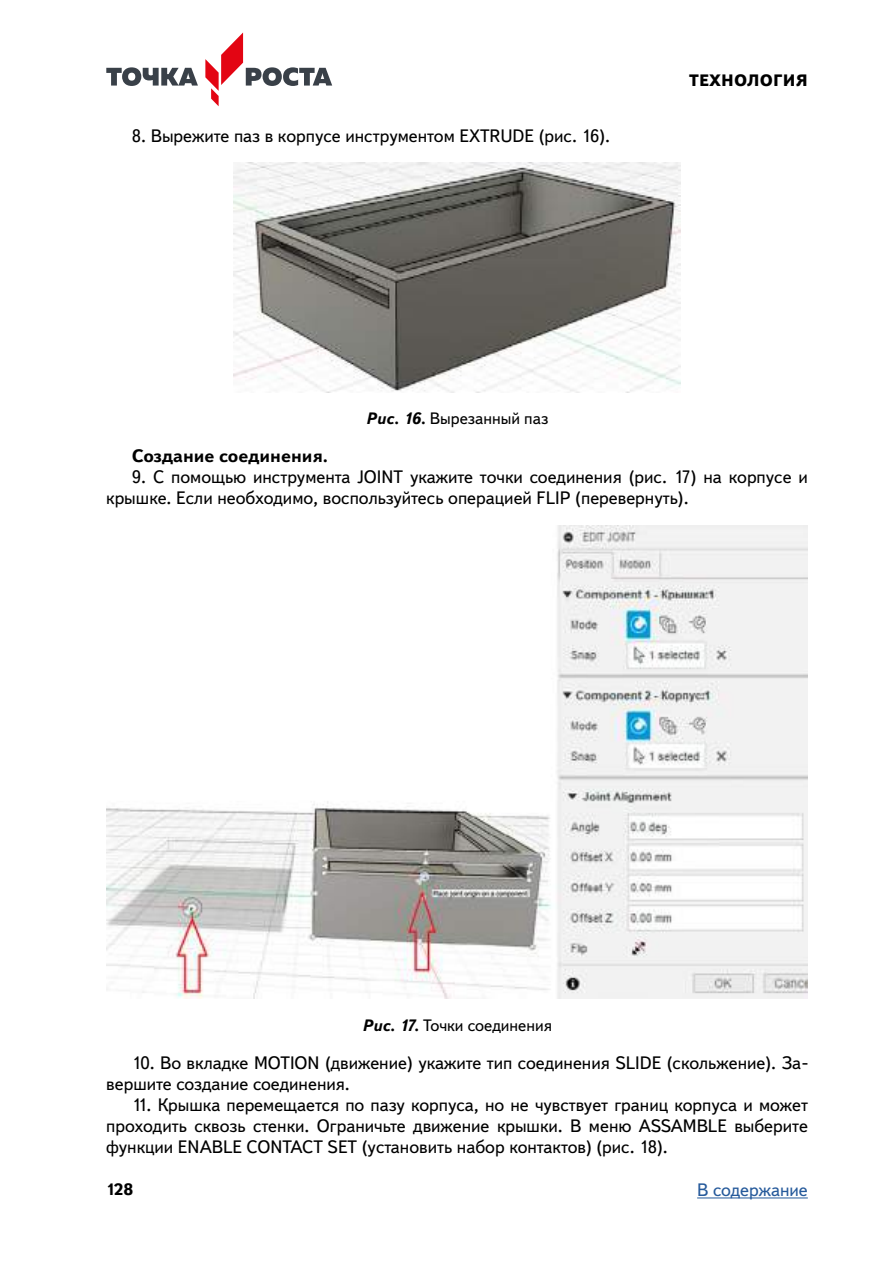
<style>
.page{position:relative;width:893px;height:1263px;background:#fff}
.page>*{position:absolute;margin:0;border:0;box-sizing:border-box;transform-origin:0 0}
.t1{font:18px/21px "Textbook New";color:#000}
.t2{font:700 18px "Textbook New";color:#000}
.t3{font:18px "Textbook New";color:#265a9b}
.t4{font:16.5px "Textbook New";color:#000}
.t5{font:800 16.5px "Textbook New";letter-spacing:.01em;color:#000}
.t6{font:700 16.5px "Textbook New";color:#000}
.s1{font-weight:700;font-style:italic}
</style>
<div class="page">
<svg style="left:106px;top:67px;width:92px;height:19px"></svg>
<svg style="left:205px;top:32px;width:127px;height:74px"></svg>
<hr style="left:697px;top:1197px;width:111px;height:1px;background:#265a9b">
<img style="left:234px;top:162px;width:446px;height:230px">
<img style="left:106px;top:525px;width:702px;height:474px">
<p class="t1" style="left:132px;top:125px;width:477px">8. Вырежите паз в корпусе инструментом EXTRUDE (рис. 16).</p>
<p class="t5" style="left:689px;top:70px;width:120px">ТЕХНОЛОГИЯ</p>
<p class="t4" style="left:366px;top:409px;width:184px"><span class="s1">Рис. 16.</span> Вырезанный паз</p>
<p class="t2" style="left:132px;top:445px;width:198px">Создание соединения.</p>
<p class="t1" style="left:106px;top:467px;width:703px;text-indent:26px">9. С помощью инструмента JOINT укажите точки соединения (рис. 17) на корпусе и крышке. Если необходимо, воспользуйтесь операцией FLIP (перевернуть).</p>
<p class="t4" style="left:362px;top:1015px;width:191px"><span class="s1">Рис. 17.</span> Точки соединения</p>
<p class="t1" style="left:106px;top:1052px;width:703px;text-indent:26px">10. Во вкладке MOTION (движение) укажите тип соединения SLIDE (скольжение). За&shy;вершите создание соединения.</p>
<p class="t1" style="left:106px;top:1094px;width:703px;text-align:justify;text-indent:26px">11. Крышка перемещается по пазу корпуса, но не чувствует границ корпуса и может проходить сквозь стенки. Ограничьте движение крышки. В меню ASSAMBLE выберите функции ENABLE CONTACT SET (установить набор контактов) (рис. 18).</p>
<p class="t6" style="left:106px;top:1179px;width:29px">128</p>
<p class="t3" style="left:697px;top:1179px;width:112px">В содержание</p>
</div>
